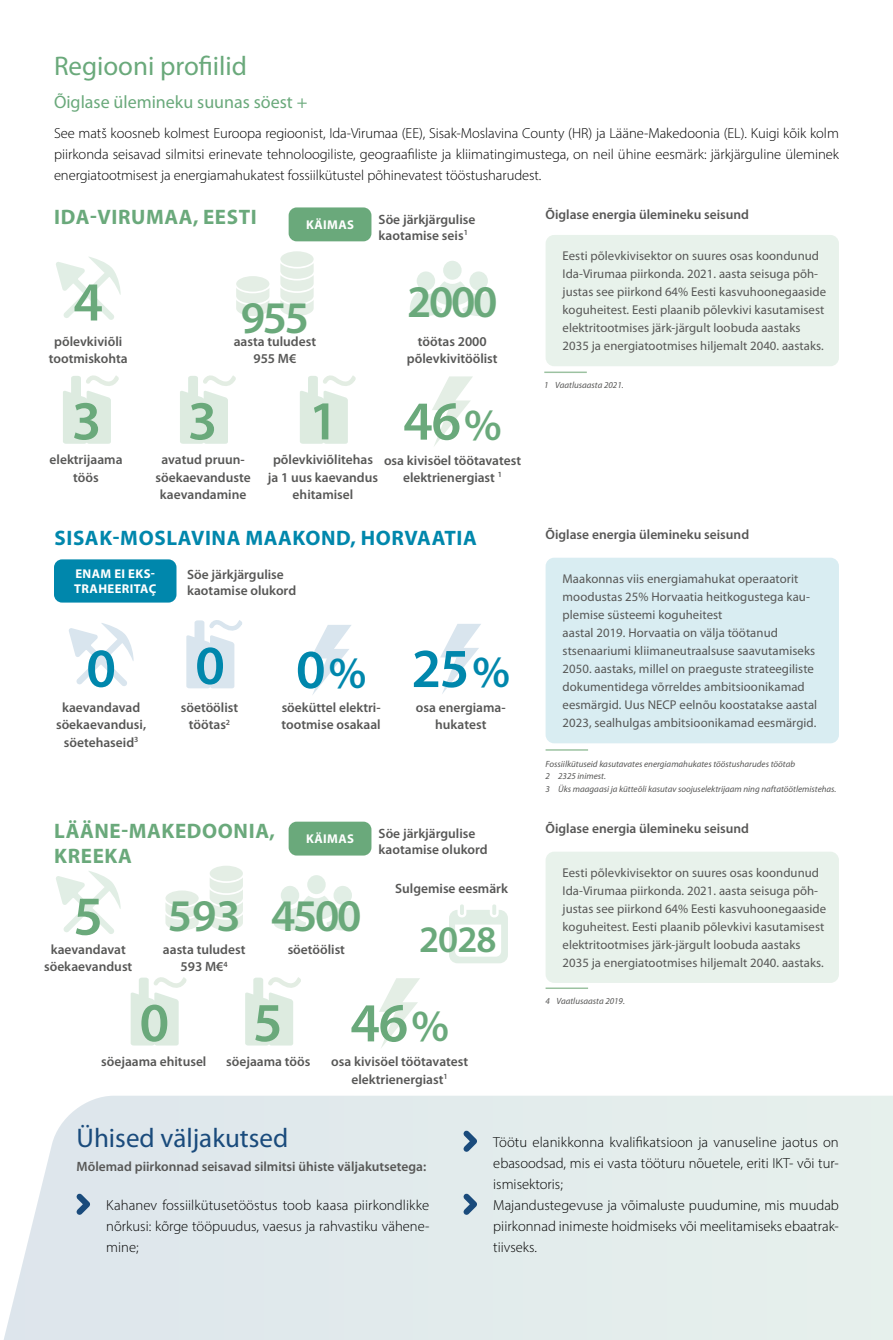
<style>
.page{position:relative;width:893px;height:1340px;background:#fff}
.page>*{position:absolute;margin:0;border:0;box-sizing:border-box;transform-origin:0 0}
.t1{font:600 55.35px "Myriad Pro";color:#6aa97b}
.t2{font:600 55.35px "Myriad Pro";color:#0087ac}
.t3{font:600 45.45px "Myriad Pro";letter-spacing:-.05em;color:#6aa97b}
.t4{font:600 37.5px "Myriad Pro";color:#6aa97b}
.t5{font:27px "Myriad Pro";color:#6aa97b}
.t6{font:27px "Myriad Pro";color:#1a4b7c}
.t7{font:700 21px/25.2px "Myriad Pro";letter-spacing:.03em;color:#6aa97b}
.t8{font:700 21px "Myriad Pro";letter-spacing:.03em;color:#0087ac}
.t9{font:18px "Myriad Pro";color:#6aa97b}
.t10{font:300 14.55px/21px "Myriad Pro";color:#000;text-align:justify}
.t11{font:600 13.5px/17.2px "Myriad Pro";color:#575756;text-align:center}
.t12{font:12.75px/18px "Myriad Pro";letter-spacing:.005em;color:#575756}
.t13{font:700 12.75px/15.3px "Myriad Pro";letter-spacing:.03em;color:#fff}
.t14{font:italic 9px "Myriad Pro";color:#575756}
.s1{font-size:44.7px}
</style>
<div class="page">
<div style="left:546px;top:235px;width:293px;height:131px;background:#e8f2eb;border-radius:9px"></div>
<div style="left:546px;top:851px;width:293px;height:131px;background:#e8f2eb;border-radius:9px"></div>
<div style="left:546px;top:557px;width:293px;height:186px;background:#d9edf2;border-radius:9px"></div>
<svg style="left:280px;top:264px;width:34px;height:52px"></svg>
<div style="left:280px;top:251px;width:34px;height:16px;background:#e4eee5;border-radius:50%"></div>
<svg style="left:236px;top:288px;width:33px;height:28px"></svg>
<div style="left:236px;top:276px;width:33px;height:16px;background:#e4eee5;border-radius:50%"></div>
<svg style="left:210px;top:877px;width:33px;height:53px"></svg>
<div style="left:210px;top:865px;width:33px;height:16px;background:#e4eee5;border-radius:50%"></div>
<svg style="left:165px;top:903px;width:34px;height:27px"></svg>
<div style="left:165px;top:890px;width:34px;height:16px;background:#e4eee5;border-radius:50%"></div>
<svg style="left:469px;top:271px;width:19px;height:19px"></svg>
<div style="left:443px;top:261px;width:19px;height:19px;background:#e1eee5;border-radius:50%"></div>
<div style="left:417px;top:271px;width:18px;height:19px;background:#e1eee5;border-radius:50%"></div>
<svg style="left:410px;top:281px;width:85px;height:35px"></svg>
<svg style="left:333px;top:885px;width:19px;height:19px"></svg>
<div style="left:307px;top:875px;width:19px;height:19px;background:#e1eee5;border-radius:50%"></div>
<svg style="left:281px;top:885px;width:18px;height:19px"></svg>
<svg style="left:274px;top:895px;width:85px;height:35px"></svg>
<svg style="left:311px;top:625px;width:40px;height:70px"></svg>
<svg style="left:440px;top:624px;width:41px;height:70px"></svg>
<svg style="left:432px;top:376px;width:41px;height:70px"></svg>
<svg style="left:379px;top:978px;width:41px;height:70px"></svg>
<svg style="left:186px;top:620px;width:56px;height:68px"></svg>
<svg style="left:69px;top:623px;width:65px;height:63px"></svg>
<svg style="left:180px;top:375px;width:56px;height:69px"></svg>
<svg style="left:245px;top:977px;width:56px;height:68px"></svg>
<svg style="left:300px;top:375px;width:56px;height:69px"></svg>
<svg style="left:63px;top:375px;width:56px;height:69px"></svg>
<svg style="left:131px;top:977px;width:56px;height:68px"></svg>
<hr style="left:544px;top:371px;width:43px;height:2px;background:#9cc2a1">
<hr style="left:546px;top:987px;width:42px;height:2px;background:#9cc2a1">
<hr style="left:546px;top:749px;width:42px;height:1px;background:#9cc2a1">
<svg style="left:56px;top:257px;width:65px;height:63px"></svg>
<svg style="left:56px;top:871px;width:65px;height:63px"></svg>
<div style="left:54px;top:559px;width:122px;height:43px;background:#0087ac;border-radius:8px"></div>
<div style="left:289px;top:207px;width:82px;height:34px;background:#6aa97b;border-radius:8px"></div>
<div style="left:289px;top:821px;width:82px;height:34px;background:#6aa97b;border-radius:8px"></div>
<div style="left:4px;top:1096px;width:889px;height:243px;background:#e2ebec"></div>
<svg style="left:71px;top:1188px;width:25px;height:32px"></svg>
<svg style="left:458px;top:1125px;width:25px;height:32px"></svg>
<svg style="left:458px;top:1188px;width:25px;height:32px"></svg>
<svg style="left:460px;top:904px;width:4px;height:11px"></svg>
<svg style="left:492px;top:904px;width:4px;height:11px"></svg>
<svg style="left:449px;top:909px;width:59px;height:54px"></svg>
<h3 class="t5" style="left:54px;top:49px;width:195px">Regiooni profiilid</h3>
<h3 class="t9" style="left:54px;top:91px;width:255px">Õiglase ülemineku suunas söest +</h3>
<p class="t10" style="left:54px;top:123px;width:786px">See matš koosneb kolmest Euroopa regioonist, Ida-Virumaa (EE), Sisak-Moslavina County (HR) ja Lääne-Makedoonia (EL). Kuigi kõik kolm piirkonda seisavad silmitsi erinevate tehnoloogiliste, geograafiliste ja kliimatingimustega, on neil ühine eesmärk: järkjärguline üleminek energiatootmisest ja energiamahukatest fossiilkütustel põhinevatest tööstusharudest.</p>
<h3 class="t7" style="left:54px;top:204px;width:204px">IDA-VIRUMAA, EESTI</h3>
<p class="t13" style="left:306px;top:216px;width:49px">KÄIMAS</p>
<p class="t11" style="left:379px;top:210px;width:98px;line-height:16.2px;text-align:left">Söe järkjärgulise kaotamise seis<sup>1</sup></p>
<h1 class="t1" style="left:73px;top:267px;width:31px">4</h1>
<h2 class="t3" style="left:241px;top:289px;width:70px">955</h2>
<h2 class="t3" style="left:407px;top:272px;width:92px">2000</h2>
<p class="t11" style="left:49px;top:332px;width:80px">põlevkiviõli tootmiskohta</p>
<p class="t11" style="left:234px;top:332px;width:84px">aasta tuludest<br>955 M€</p>
<p class="t11" style="left:407px;top:332px;width:92px">töötas 2000 põlevkivitöölist</p>
<h1 class="t1" style="left:72px;top:385px;width:31px">3</h1>
<h1 class="t1" style="left:309px;top:385px;width:31px">1</h1>
<h1 class="t1" style="left:188px;top:385px;width:31px">3</h1>
<h1 class="t1" style="left:403px;top:386px;width:100px">46<span class="s1">%</span></h1>
<p class="t11" style="left:384px;top:451px;width:139px">osa kivisöel töötavatest elektrienergiast <sup>1</sup></p>
<p class="t11" style="left:50px;top:451px;width:74px">elektrijaama töös</p>
<p class="t11" style="left:156px;top:451px;width:97px">avatud pruun&shy;söekaevanduste kaevandamine</p>
<p class="t11" style="left:268px;top:451px;width:112px">põlevkiviõlitehas ja 1 uus kaevandus ehitamisel</p>
<h3 class="t8" style="left:54px;top:524px;width:424px">SISAK-MOSLAVINA MAAKOND, HORVAATIA</h3>
<p class="t13" style="left:74px;top:565px;width:84px">ENAM EI EKS-<br>TRAHEERITAÇ</p>
<p class="t11" style="left:187px;top:566px;width:111px;line-height:16.2px;text-align:left">Söe järkjärgulise kaotamise olukord</p>
<h1 class="t2" style="left:86px;top:633px;width:31px">0</h1>
<p class="t11" style="left:56px;top:698px;width:92px">kaevandavad söekaevandusi, söetehaseid<sup>3</sup></p>
<h1 class="t2" style="left:195px;top:630px;width:31px">0</h1>
<p class="t11" style="left:181px;top:698px;width:59px">söetöölist töötas<sup>2</sup></p>
<h1 class="t2" style="left:296px;top:634px;width:72px">0<span class="s1">%</span></h1>
<p class="t11" style="left:282px;top:698px;width:101px;text-align:left">söeküttel elektri&shy;tootmise osakaal</p>
<h1 class="t2" style="left:411px;top:633px;width:100px">25<span class="s1">%</span></h1>
<p class="t11" style="left:416px;top:698px;width:91px">osa energiama&shy;hukatest</p>
<h3 class="t7" style="left:54px;top:817px;width:222px">LÄÄNE-MAKEDOONIA,<br>KREEKA</h3>
<p class="t13" style="left:306px;top:830px;width:49px">KÄIMAS</p>
<h1 class="t1" style="left:73px;top:880px;width:31px">5</h1>
<p class="t11" style="left:44px;top:940px;width:90px">kaevandavat söekaevandust</p>
<h2 class="t3" style="left:168px;top:886px;width:75px">593</h2>
<p class="t11" style="left:163px;top:940px;width:84px">aasta tuludest<br>593 M€<sup>4</sup></p>
<h2 class="t3" style="left:271px;top:886px;width:92px">4500</h2>
<p class="t11" style="left:288px;top:940px;width:59px">söetöölist</p>
<p class="t11" style="left:379px;top:824px;width:111px;line-height:16.2px;text-align:left">Söe järkjärgulise kaotamise olukord</p>
<p class="t11" style="left:395px;top:879px;width:114px">Sulgemise eesmärk</p>
<h3 class="t4" style="left:419px;top:915px;width:79px">2028</h3>
<h1 class="t1" style="left:140px;top:987px;width:31px">0</h1>
<p class="t11" style="left:101px;top:1052px;width:107px">söejaama ehitusel</p>
<h1 class="t1" style="left:253px;top:987px;width:31px">5</h1>
<p class="t11" style="left:226px;top:1052px;width:86px">söejaama töös</p>
<h1 class="t1" style="left:350px;top:987px;width:100px">46<span class="s1">%</span></h1>
<p class="t11" style="left:331px;top:1052px;width:139px">osa kivisöel töötavatest elektrienergiast<sup>1</sup></p>
<p class="t11" style="left:546px;top:205px;width:205px">Õiglase energia ülemineku seisund</p>
<p class="t12" style="left:563px;top:247px;width:265px">Eesti põlevkivisektor on suures osas koondunud Ida-Virumaa piirkonda. 2021. aasta seisuga põh&shy;justas see piirkond 64% Eesti kasvuhoonegaaside koguheitest. Eesti plaanib põlevkivi kasutamisest elektritootmises järk-järgult loobuda aastaks 2035 ja energiatootmises hiljemalt 2040. aastaks.</p>
<p class="t14" style="left:544px;top:380px;width:81px">1 Vaatlusaasta 2021.</p>
<p class="t11" style="left:546px;top:526px;width:205px">Õiglase energia ülemineku seisund</p>
<p class="t12" style="left:563px;top:570px;width:256px">Maakonnas viis energiamahukat operaatorit moodustas 25% Horvaatia heitkogustega kau&shy;plemise süsteemi koguheitest<br>aastal 2019. Horvaatia on välja töötanud stsenaariumi kliimaneutraalsuse saavutamiseks 2050. aastaks, millel on praeguste strateegiliste dokumentidega võrreldes ambitsioonikamad eesmärgid. Uus NECP eelnõu koostatakse aastal 2023, sealhulgas ambitsioonikamad eesmärgid.</p>
<p class="t14" style="left:546px;top:758px;width:251px">Fossiilkütuseid kasutavates energiamahukates tööstusharudes töötab</p>
<p class="t14" style="left:546px;top:783px;width:292px">3 Üks maagaasi ja kütteõli kasutav soojuselektrijaam ning naftatöötlemistehas.</p>
<p class="t14" style="left:546px;top:770px;width:62px">2 2325 inimest.</p>
<p class="t11" style="left:546px;top:819px;width:205px">Õiglase energia ülemineku seisund</p>
<p class="t12" style="left:563px;top:863px;width:265px">Eesti põlevkivisektor on suures osas koondunud Ida-Virumaa piirkonda. 2021. aasta seisuga põh&shy;justas see piirkond 64% Eesti kasvuhoonegaaside koguheitest. Eesti plaanib põlevkivi kasutamisest elektritootmises järk-järgult loobuda aastaks 2035 ja energiatootmises hiljemalt 2040. aastaks.</p>
<p class="t14" style="left:546px;top:995px;width:81px">4 Vaatlusaasta 2019.</p>
<h3 class="t6" style="left:77px;top:1120px;width:213px">Ühised väljakutsed</h3>
<p class="t11" style="left:77px;top:1157px;width:351px">Mõlemad piirkonnad seisavad silmitsi ühiste väljakutsetega:</p>
<p class="t10" style="left:106px;top:1194px;width:325px">Kahanev fossiilkütusetööstus toob kaasa piirkondlikke nõrkusi: kõrge tööpuudus, vaesus ja rahvastiku vähene&shy;mine;</p>
<p class="t10" style="left:493px;top:1131px;width:347px;text-align:left">Töötu elanikkonna kvalifikatsioon ja vanuseline jaotus on ebasoodsad, mis ei vasta tööturu nõuetele, eriti IKT- või tur&shy;ismisektoris;<br>Majandustegevuse ja võimaluste puudumine, mis muudab piirkonnad inimeste hoidmiseks või meelitamiseks ebaatrak&shy;tiivseks.</p>
</div>
